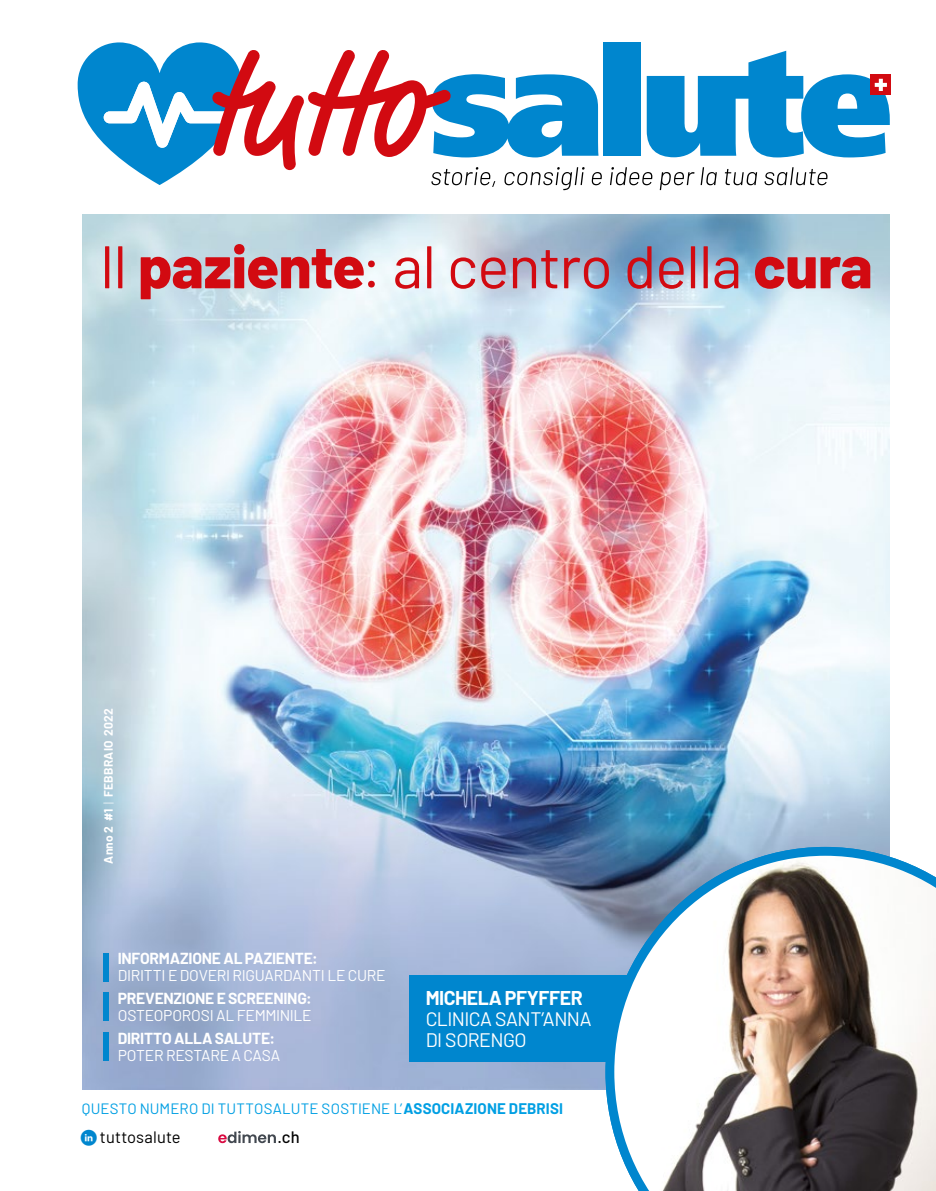
<style>
.page{position:relative;width:936px;height:1191px;background:#fff}
.page>*{position:absolute;margin:0;border:0;box-sizing:border-box;transform-origin:0 0}
.t1{font:60px "Barlow";letter-spacing:-.02em;color:#d20a11}
.t2{font:19.5px/21px "Barlow";letter-spacing:-.025em;color:#fff}
.t3{font:700 19.5px "Barlow";letter-spacing:-.025em;color:#fff}
.t4{font:16.5px "Barlow";letter-spacing:.01em;color:#000}
.t5{font:500 16.5px "Barlow";color:#000}
.t6{font:15.6px "Barlow";letter-spacing:-.015em;color:#fff}
.t7{font:700 15.6px "Barlow";letter-spacing:-.02em;color:#fff}
.t8{font:15px "Barlow";letter-spacing:.015em;color:#009fe3}
.t9{font:700 12px "Barlow";letter-spacing:.02em;color:#fff}
.s1{font-weight:800}
.s2{font-weight:300}
.s3{font-weight:700}
.s4{font-family:"Smartphone Color Pro";color:#0086ce}
</style>
<div class="page">
<img style="left:82px;top:215px;width:807px;height:875px">
<div style="left:409px;top:975px;width:274px;height:86px;background:#0086ce"></div>
<svg style="left:610px;top:167px;width:42px;height:18px"></svg>
<svg style="left:659px;top:172px;width:35px;height:18px"></svg>
<svg style="left:700px;top:167px;width:16px;height:18px"></svg>
<svg style="left:724px;top:169px;width:33px;height:16px"></svg>
<svg style="left:764px;top:167px;width:63px;height:18px"></svg>
<div style="left:103px;top:953px;width:6px;height:28px;background:#0086ce"></div>
<div style="left:103px;top:1032px;width:6px;height:28px;background:#0086ce"></div>
<div style="left:103px;top:992px;width:6px;height:29px;background:#0086ce"></div>
<svg style="left:218px;top:1131px;width:58px;height:12px"></svg>
<img style="left:605px;top:847px;width:330px;height:344px">
<div style="left:603px;top:43px;width:37px;height:113px;background:#0086ce"></div>
<svg style="left:78px;top:42px;width:523px;height:148px"></svg>
<div style="left:870px;top:74px;width:21px;height:21px;background:#d20a11"></div>
<svg style="left:646px;top:51px;width:243px;height:106px"></svg>
<h1 class="t1" style="left:99px;top:223px;width:774px">Il <span class="s1">paziente</span>: al centro della <span class="s1">cura</span></h1>
<p class="t9" style="left:99px;top:863px;width:157px;rotate:-90deg">Anno 2 #1 <span class="s2">|</span> FEBBRAIO 2022</p>
<p class="t7" style="left:118px;top:947px;width:202px">INFORMAZIONE AL PAZIENTE:</p>
<p class="t6" style="left:118px;top:964px;width:269px">DIRITTI E DOVERI RIGUARDANTI LE CURE</p>
<p class="t7" style="left:118px;top:987px;width:196px">PREVENZIONE E SCREENING:</p>
<p class="t6" style="left:118px;top:1004px;width:195px">OSTEOPOROSI AL FEMMINILE</p>
<p class="t7" style="left:118px;top:1026px;width:159px">DIRITTO ALLA SALUTE:</p>
<p class="t6" style="left:118px;top:1043px;width:164px">POTER RESTARE A CASA</p>
<p class="t3" style="left:425px;top:983px;width:158px">MICHELA PFYFFER</p>
<p class="t2" style="left:425px;top:1006px;width:167px">CLINICA SANT’ANNA<br>DI SORENGO</p>
<p class="t8" style="left:82px;top:1097px;width:482px">QUESTO NUMERO DI TUTTOSALUTE SOSTIENE L’<span class="s3">ASSOCIAZIONE DEBRISI</span></p>
<p class="t4" style="left:81px;top:1125px;width:101px"><span class="s4">n</span> tuttosalute</p>
<p class="t5" style="left:277px;top:1125px;width:24px">.ch</p>
</div>
